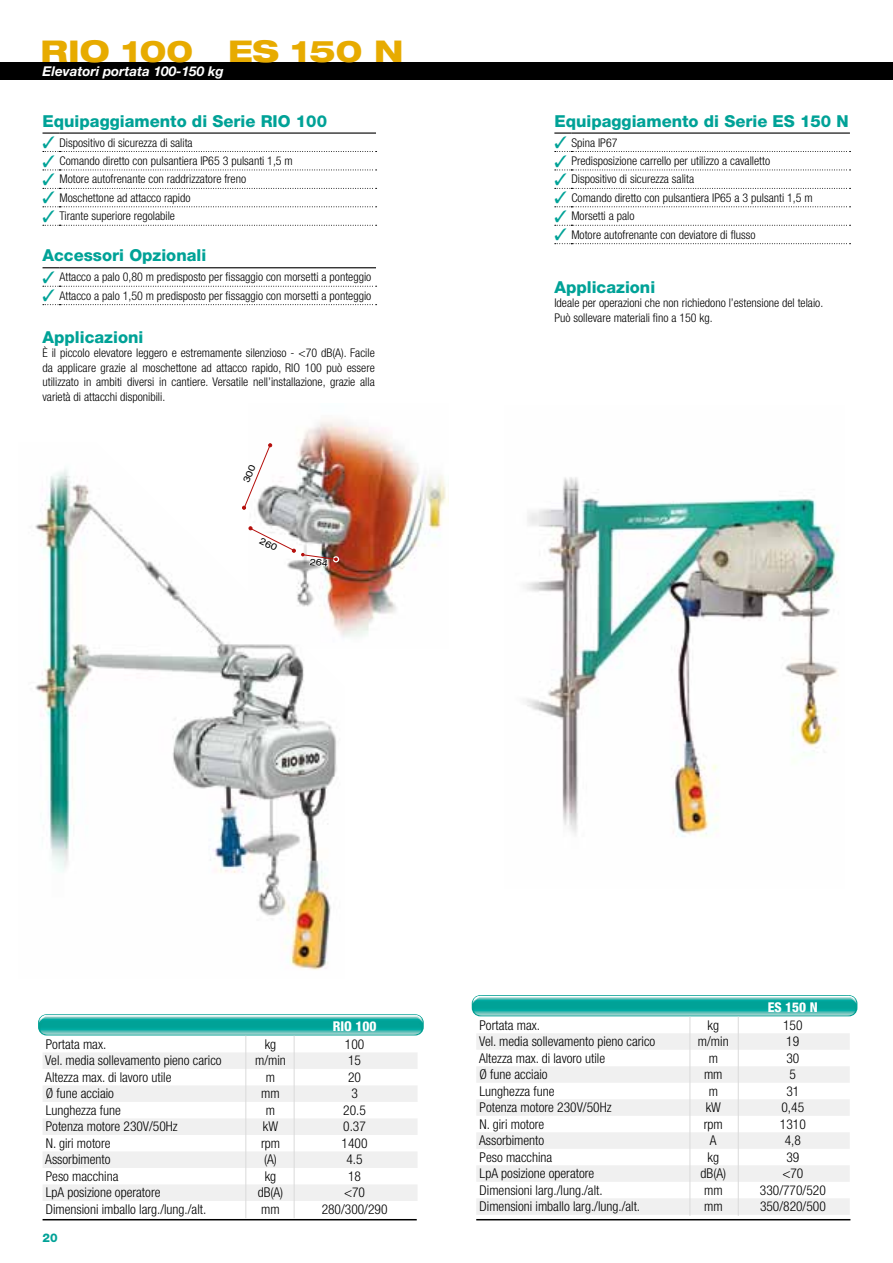
<style>
.page{position:relative;width:893px;height:1263px;background:#fff}
.page>*{position:absolute;margin:0;border:0;box-sizing:border-box;transform-origin:0 0}
.t1{font:800 expanded 30px "Helvetica Neue LT Std";color:#e7ab00}
.t2{font:800 16.5px "Helvetica Neue LT Std";color:#00a297}
.t3{font:300 condensed 13.5px "Helvetica Neue LT Std";color:#000}
.t4{font:italic 700 13.5px "Helvetica Neue LT Std";color:#fff}
.t5{font:800 condensed 13.5px "Helvetica Neue LT Std";color:#fff}
.t6{font:300 condensed 12px/14.4px "Helvetica Neue LT Std";color:#000;text-align:justify}
.t7{font:800 12px "Helvetica Neue LT Std";color:#00a297}
.s1{color:#00a297}
</style>
<div class="page">
<div style="left:0;top:62px;width:893px;height:17px;background:#000"></div>
<img style="left:302px;top:419px;width:146px;height:218px">
<img style="left:35px;top:442px;width:309px;height:528px">
<img style="left:524px;top:477px;width:315px;height:360px">
<div style="left:38px;top:1014px;width:386px;height:21px;background:#4bbbb2;border-radius:8px"></div>
<svg style="left:39px;top:1015px;width:384px;height:20px;background:#3ab6ae"></svg>
<div style="left:43px;top:1052px;width:375px;height:17px;background:#f0f0f0"></div>
<div style="left:43px;top:1085px;width:375px;height:17px;background:#f0f0f0"></div>
<div style="left:43px;top:1118px;width:375px;height:17px;background:#f0f0f0"></div>
<div style="left:43px;top:1151px;width:375px;height:17px;background:#f0f0f0"></div>
<div style="left:43px;top:1184px;width:375px;height:17px;background:#f0f0f0"></div>
<hr style="left:43px;top:1219px;width:374px;height:1px;background:#000">
<hr style="left:245px;top:1036px;width:1px;height:182px;background:#dadada">
<hr style="left:294px;top:1036px;width:1px;height:182px;background:#dadada">
<svg style="left:43px;top:151px;width:334px;height:1px"></svg>
<svg style="left:43px;top:170px;width:334px;height:1px"></svg>
<svg style="left:43px;top:188px;width:334px;height:1px"></svg>
<svg style="left:43px;top:206px;width:334px;height:1px"></svg>
<svg style="left:43px;top:225px;width:334px;height:1px"></svg>
<svg style="left:43px;top:286px;width:334px;height:1px"></svg>
<svg style="left:43px;top:304px;width:334px;height:1px"></svg>
<svg style="left:43px;top:132px;width:17px;height:2px"></svg>
<hr style="left:60px;top:132px;width:316px;height:2px;background:#000">
<svg style="left:43px;top:267px;width:17px;height:1px"></svg>
<hr style="left:60px;top:267px;width:316px;height:1px;background:#000">
<svg style="left:555px;top:151px;width:295px;height:1px"></svg>
<svg style="left:555px;top:170px;width:295px;height:1px"></svg>
<svg style="left:555px;top:188px;width:295px;height:1px"></svg>
<svg style="left:555px;top:206px;width:295px;height:1px"></svg>
<svg style="left:555px;top:225px;width:295px;height:1px"></svg>
<svg style="left:555px;top:243px;width:295px;height:1px"></svg>
<svg style="left:554px;top:132px;width:17px;height:2px"></svg>
<hr style="left:571px;top:132px;width:279px;height:2px;background:#000">
<svg style="left:472px;top:995px;width:385px;height:21px"></svg>
<svg style="left:473px;top:996px;width:383px;height:19px;background:#36b5ad"></svg>
<div style="left:476px;top:1033px;width:374px;height:17px;background:#f0f0f0"></div>
<div style="left:476px;top:1066px;width:374px;height:17px;background:#f0f0f0"></div>
<div style="left:476px;top:1099px;width:374px;height:17px;background:#f0f0f0"></div>
<div style="left:476px;top:1132px;width:374px;height:17px;background:#f0f0f0"></div>
<div style="left:476px;top:1165px;width:374px;height:17px;background:#f0f0f0"></div>
<div style="left:476px;top:1198px;width:374px;height:17px;background:#f0f0f0"></div>
<hr style="left:476px;top:1219px;width:374px;height:1px;background:#000">
<hr style="left:690px;top:1016px;width:1px;height:200px;background:#dadada">
<hr style="left:738px;top:1016px;width:1px;height:200px;background:#dadada">
<svg style="left:242px;top:444px;width:30px;height:65px"></svg>
<svg style="left:249px;top:527px;width:46px;height:25px"></svg>
<svg style="left:301px;top:553px;width:38px;height:15px"></svg>
<h1 class="t1" style="left:40px;top:32px;width:365px">Rio 100 ES 150 N</h1>
<p class="t4" style="left:43px;top:62px;width:183px">Elevatori portata 100-150 kg</p>
<h2 class="t2" style="left:43px;top:111px;width:286px">Equipaggiamento di Serie RIO 100</h2>
<p class="t6" style="left:43px;top:135px;width:152px"><span class="s1">✓</span> Dispositivo di sicurezza di salita</p>
<p class="t6" style="left:43px;top:153px;width:252px"><span class="s1">✓</span> Comando diretto con pulsantiera IP65 3 pulsanti 1,5 m</p>
<p class="t6" style="left:43px;top:172px;width:205px"><span class="s1">✓</span> Motore autofrenante con raddrizzatore freno</p>
<p class="t6" style="left:43px;top:190px;width:150px"><span class="s1">✓</span> Moschettone ad attacco rapido</p>
<p class="t6" style="left:43px;top:209px;width:134px"><span class="s1">✓</span> Tirante superiore regolabile</p>
<h2 class="t2" style="left:43px;top:245px;width:165px">Accessori Opzionali</h2>
<p class="t6" style="left:43px;top:270px;width:330px"><span class="s1">✓</span> Attacco a palo 0,80 m predisposto per fissaggio con morsetti a ponteggio</p>
<p class="t6" style="left:43px;top:288px;width:330px"><span class="s1">✓</span> Attacco a palo 1,50 m predisposto per fissaggio con morsetti a ponteggio</p>
<h2 class="t2" style="left:43px;top:327px;width:102px">Applicazioni</h2>
<p class="t6" style="left:43px;top:346px;width:334px">È il piccolo elevatore leggero e estremamente silenzioso - &lt;70 dB(A). Facile da applicare grazie al moschettone ad attacco rapido, RIO 100 può essere utilizzato in ambiti diversi in cantiere. Versatile nell’installazione, grazie alla varietà di attacchi disponibili.</p>
<h2 class="t2" style="left:554px;top:111px;width:296px">Equipaggiamento di Serie ES 150 N</h2>
<p class="t6" style="left:554px;top:135px;width:65px"><span class="s1">✓</span> Spina IP67</p>
<p class="t6" style="left:554px;top:153px;width:217px"><span class="s1">✓</span> Predisposizione carrello per utilizzo a cavalletto</p>
<p class="t6" style="left:554px;top:172px;width:141px"><span class="s1">✓</span> Dispositivo di sicurezza salita</p>
<p class="t6" style="left:554px;top:190px;width:260px"><span class="s1">✓</span> Comando diretto con pulsantiera IP65 a 3 pulsanti 1,5 m</p>
<p class="t6" style="left:554px;top:209px;width:82px"><span class="s1">✓</span> Morsetti a palo</p>
<p class="t6" style="left:554px;top:227px;width:203px"><span class="s1">✓</span> Motore autofrenante con deviatore di flusso</p>
<h2 class="t2" style="left:554px;top:277px;width:102px">Applicazioni</h2>
<p class="t6" style="left:554px;top:296px;width:270px">Ideale per operazioni che non richiedono l’estensione del telaio.<br>Può sollevare materiali fino a 150 kg.</p>
<p class="t5" style="left:333px;top:1017px;width:45px">RIO 100</p>
<p class="t3" style="left:46px;top:1036px;width:62px">Portata max.</p>
<p class="t3" style="left:265px;top:1036px;width:13px">kg</p>
<p class="t3" style="left:345px;top:1036px;width:21px">100</p>
<p class="t3" style="left:45px;top:1053px;width:178px">Vel. media sollevamento pieno carico</p>
<p class="t3" style="left:255px;top:1053px;width:32px">m/min</p>
<p class="t3" style="left:348px;top:1053px;width:14px">15</p>
<p class="t3" style="left:45px;top:1069px;width:128px">Altezza max. di lavoro utile</p>
<p class="t3" style="left:266px;top:1069px;width:11px">m</p>
<p class="t3" style="left:348px;top:1069px;width:14px">20</p>
<p class="t3" style="left:46px;top:1086px;width:70px">Ø fune acciaio</p>
<p class="t3" style="left:261px;top:1086px;width:20px">mm</p>
<p class="t3" style="left:351px;top:1086px;width:8px">3</p>
<p class="t3" style="left:46px;top:1102px;width:76px">Lunghezza fune</p>
<p class="t3" style="left:266px;top:1102px;width:11px">m</p>
<p class="t3" style="left:343px;top:1102px;width:24px">20.5</p>
<p class="t3" style="left:46px;top:1119px;width:133px">Potenza motore 230V/50Hz</p>
<p class="t3" style="left:263px;top:1119px;width:17px">kW</p>
<p class="t3" style="left:343px;top:1119px;width:24px">0.37</p>
<p class="t3" style="left:46px;top:1135px;width:66px">N. giri motore</p>
<p class="t3" style="left:261px;top:1135px;width:21px">rpm</p>
<p class="t3" style="left:342px;top:1135px;width:27px">1400</p>
<p class="t3" style="left:45px;top:1151px;width:67px">Assorbimento</p>
<p class="t3" style="left:264px;top:1151px;width:14px">(A)</p>
<p class="t3" style="left:346px;top:1151px;width:18px">4.5</p>
<p class="t3" style="left:46px;top:1168px;width:74px">Peso macchina</p>
<p class="t3" style="left:265px;top:1168px;width:13px">kg</p>
<p class="t3" style="left:348px;top:1168px;width:14px">18</p>
<p class="t3" style="left:46px;top:1184px;width:116px">LpA posizione operatore</p>
<p class="t3" style="left:258px;top:1184px;width:27px">dB(A)</p>
<p class="t3" style="left:344px;top:1184px;width:23px">&lt;70</p>
<p class="t3" style="left:46px;top:1201px;width:162px">Dimensioni imballo larg./lung./alt.</p>
<p class="t3" style="left:261px;top:1201px;width:20px">mm</p>
<p class="t3" style="left:322px;top:1201px;width:67px">280/300/290</p>
<p class="t7" style="left:43px;top:1230px;width:17px">20</p>
<p class="t5" style="left:768px;top:998px;width:50px">ES 150 N</p>
<p class="t3" style="left:479px;top:1017px;width:62px">Portata max.</p>
<p class="t3" style="left:707px;top:1017px;width:13px">kg</p>
<p class="t3" style="left:783px;top:1017px;width:21px">150</p>
<p class="t3" style="left:479px;top:1033px;width:178px">Vel. media sollevamento pieno carico</p>
<p class="t3" style="left:698px;top:1033px;width:32px">m/min</p>
<p class="t3" style="left:786px;top:1033px;width:14px">19</p>
<p class="t3" style="left:479px;top:1050px;width:128px">Altezza max. di lavoro utile</p>
<p class="t3" style="left:709px;top:1050px;width:11px">m</p>
<p class="t3" style="left:786px;top:1050px;width:14px">30</p>
<p class="t3" style="left:479px;top:1066px;width:70px">Ø fune acciaio</p>
<p class="t3" style="left:704px;top:1066px;width:20px">mm</p>
<p class="t3" style="left:790px;top:1066px;width:8px">5</p>
<p class="t3" style="left:480px;top:1083px;width:76px">Lunghezza fune</p>
<p class="t3" style="left:709px;top:1083px;width:11px">m</p>
<p class="t3" style="left:786px;top:1083px;width:14px">31</p>
<p class="t3" style="left:480px;top:1099px;width:133px">Potenza motore 230V/50Hz</p>
<p class="t3" style="left:706px;top:1099px;width:17px">kW</p>
<p class="t3" style="left:781px;top:1099px;width:24px">0,45</p>
<p class="t3" style="left:480px;top:1116px;width:66px">N. giri motore</p>
<p class="t3" style="left:704px;top:1116px;width:21px">rpm</p>
<p class="t3" style="left:780px;top:1116px;width:27px">1310</p>
<p class="t3" style="left:479px;top:1132px;width:67px">Assorbimento</p>
<p class="t3" style="left:710px;top:1132px;width:8px">A</p>
<p class="t3" style="left:785px;top:1132px;width:18px">4,8</p>
<p class="t3" style="left:480px;top:1149px;width:74px">Peso macchina</p>
<p class="t3" style="left:708px;top:1149px;width:13px">kg</p>
<p class="t3" style="left:786px;top:1149px;width:14px">39</p>
<p class="t3" style="left:480px;top:1165px;width:116px">LpA posizione operatore</p>
<p class="t3" style="left:701px;top:1165px;width:27px">dB(A)</p>
<p class="t3" style="left:782px;top:1165px;width:23px">&lt;70</p>
<p class="t3" style="left:480px;top:1182px;width:125px">Dimensioni larg./lung./alt.</p>
<p class="t3" style="left:704px;top:1182px;width:20px">mm</p>
<p class="t3" style="left:760px;top:1182px;width:67px">330/770/520</p>
<p class="t3" style="left:480px;top:1198px;width:162px">Dimensioni imballo larg./lung./alt.</p>
<p class="t3" style="left:704px;top:1198px;width:20px">mm</p>
<p class="t3" style="left:760px;top:1198px;width:67px">350/820/500</p>
</div>
